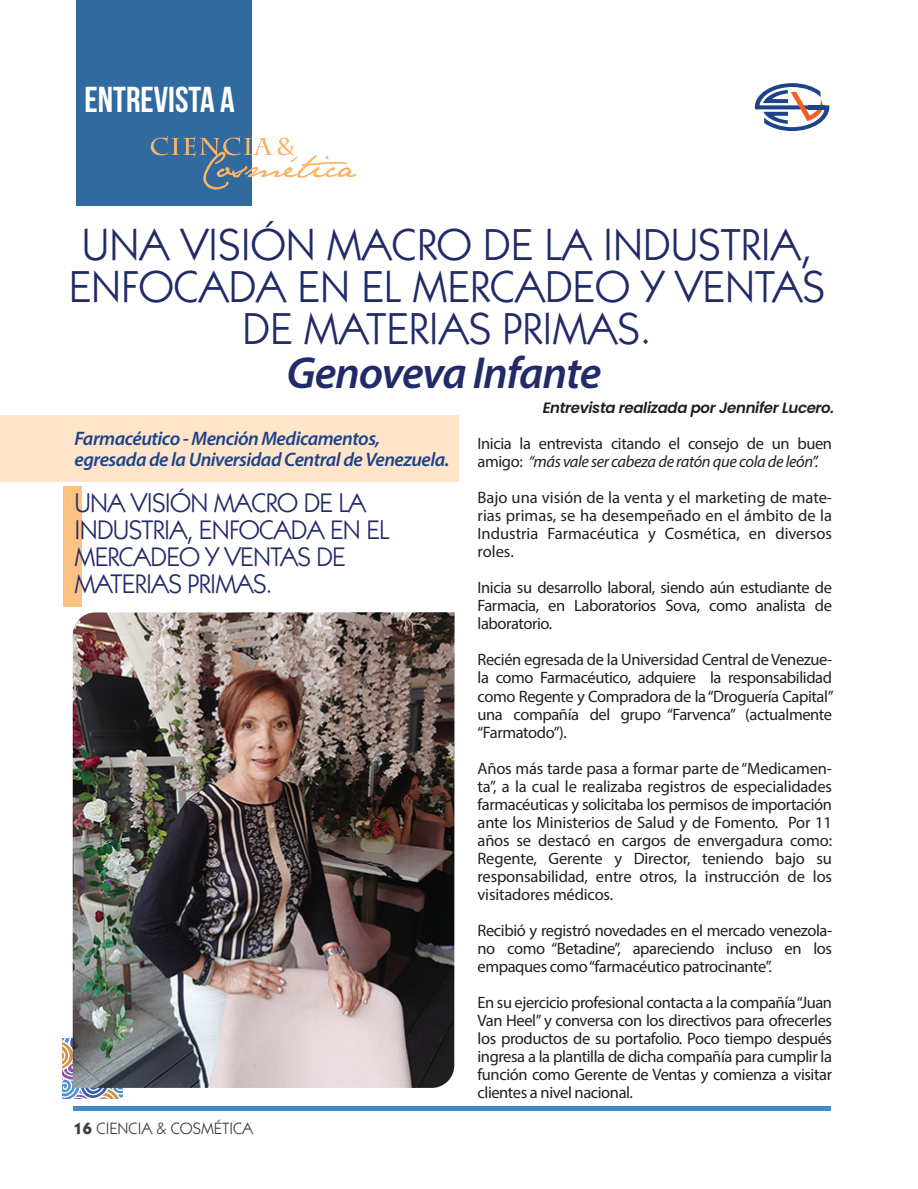
<style>
.page{position:relative;width:918px;height:1189px;background:#fff}
.page>*{position:absolute;margin:0;border:0;box-sizing:border-box;transform-origin:0 0}
.t1{font:45px/42px "ITC Kabel Std";color:#222b69;text-align:center}
.t2{font:italic 600 45px "Myriad Pro";letter-spacing:-.025em;color:#222b69}
.t3{font:700 36px "Bebas Neue";color:#fff}
.t4{font:27px/27px "ITC Kabel Std";letter-spacing:-.025em;color:#222b69}
.t5{font:italic 600 19.5px/21px "Myriad Pro";letter-spacing:-.025em;color:#1d4389}
.t6{font:16.5px/18px "Myriad Pro";letter-spacing:-.025em;color:#231f20;text-align:justify}
.t7{font:16.5px "ITC Kabel Std";color:#3e3e3f}
.t8{font:italic 600 15px "Poppins";letter-spacing:-.025em;color:#231f20}
.s1{font-style:italic}
.s2{font-weight:700}
</style>
<div class="page">
<div style="left:76px;top:0;width:175px;height:206px;background:#316a9f"></div>
<hr style="left:73px;top:1106px;width:758px;height:4px;background:#478ac8">
<svg style="left:755px;top:83px;width:74px;height:48px"></svg>
<hr style="left:808px;top:105px;width:17px;height:4px;background:#1d4389">
<svg style="left:151px;top:136px;width:205px;height:53px"></svg>
<svg style="left:62px;top:1037px;width:60px;height:60px"></svg>
<div style="left:0;top:415px;width:459px;height:66px;background:#fee5ca"></div>
<div style="left:63px;top:486px;width:18px;height:120px;background:#fcc282"></div>
<img style="left:73px;top:612px;width:382px;height:475px">
<h2 class="t3" style="left:85px;top:79px;width:152px">ENTREVISTA A</h2>
<h1 class="t1" style="left:69px;top:224px;width:758px">UNA VISIÓN MACRO DE LA INDUSTRIA,<br>ENFOCADA EN EL MERCADEO Y VENTAS<br>DE MATERIAS PRIMAS.</h1>
<h1 class="t2" style="left:287px;top:344px;width:316px">Genoveva Infante</h1>
<p class="t8" style="left:543px;top:399px;width:293px">Entrevista realizada por Jennifer Lucero.</p>
<p class="t5" style="left:75px;top:427px;width:376px">Farmacéutico - Mención Medicamentos, egresada de la Universidad Central de Venezuela.</p>
<p class="t6" style="left:478px;top:434px;width:356px">Inicia la entrevista citando el consejo de un buen amigo: <span class="s1">“más vale ser cabeza de ratón que cola de león”.</span></p>
<p class="t6" style="left:478px;top:488px;width:356px">Bajo una visión de la venta y el marketing de mate&shy;rias primas, se ha desempeñado en el ámbito de la Industria Farmacéutica y Cosmética, en diversos roles.</p>
<p class="t6" style="left:478px;top:578px;width:356px">Inicia su desarrollo laboral, siendo aún estudiante de Farmacia, en Laboratorios Sova, como analista de laboratorio.</p>
<p class="t6" style="left:478px;top:650px;width:357px">Recién egresada de la Universidad Central de Venezue&shy;la como Farmacéutico, adquiere la responsabilidad como Regente y Compradora de la “Droguería Capital” una compañía del grupo “Farvenca” (actualmente “Farmatodo”).</p>
<p class="t6" style="left:478px;top:758px;width:356px">Años más tarde pasa a formar parte de “Medicamen&shy;ta”, a la cual le realizaba registros de especialidades farmacéuticas y solicitaba los permisos de importación ante los Ministerios de Salud y de Fomento. Por 11 años se destacó en cargos de envergadura como:<br>Regente, Gerente y Director, teniendo bajo su responsabilidad, entre otros, la instrucción de los visitadores médicos.</p>
<p class="t6" style="left:478px;top:920px;width:356px">Recibió y registró novedades en el mercado venezola&shy;no como “Betadine”, apareciendo incluso en los empaques como “farmacéutico patrocinante”.</p>
<p class="t6" style="left:478px;top:992px;width:356px">En su ejercicio profesional contacta a la compañía “Juan Van Heel” y conversa con los directivos para ofrecerles los productos de su portafolio. Poco tiempo después ingresa a la plantilla de dicha compañía para cumplir la función como Gerente de Ventas y comienza a visitar clientes a nivel nacional.</p>
<h3 class="t4" style="left:74px;top:489px;width:317px">UNA VISIÓN MACRO DE LA<br>INDUSTRIA, ENFOCADA EN EL<br>MERCADEO Y VENTAS DE<br>MATERIAS PRIMAS.</h3>
<p class="t7" style="left:74px;top:1118px;width:181px"><span class="s2">16</span> CIENCIA &amp; COSMÉTICA</p>
</div>
